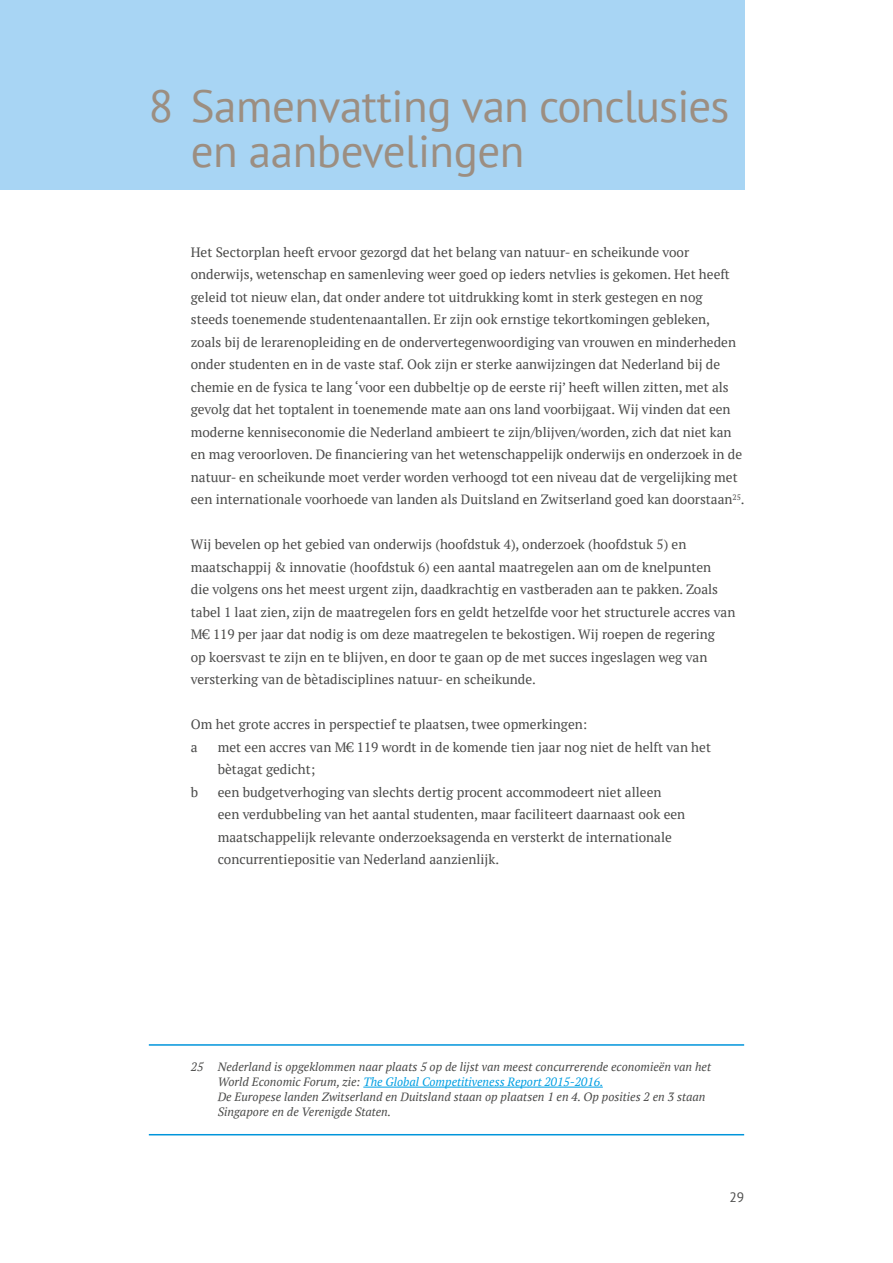
<style>
.page{position:relative;width:893px;height:1263px;background:#fff}
.page>*{position:absolute;margin:0;border:0;box-sizing:border-box;transform-origin:0 0}
.t1{font:45px/45px "PT Sans";letter-spacing:-.01em;color:#9c8e81}
.t2{font:13.5px/22.5px "PT Serif";color:#4a4a49}
.t3{font:13.5px "PT Sans";color:#4a4a49}
.t4{font:italic 12px/15px "PT Serif";color:#4a4a49}
.s1{color:#009fe3}
</style>
<div class="page">
<div style="left:0;top:0;width:744px;height:189px;background:#a8d5f4"></div>
<hr style="left:149px;top:1044px;width:595px;height:2px;background:#0095db">
<hr style="left:363px;top:1087px;width:240px;height:1px;background:#009fe3">
<hr style="left:149px;top:1134px;width:595px;height:1px;background:#0095db">
<h1 class="t1" style="left:191px;top:82px;width:540px;text-indent:-42px">8 Samenvatting van conclusies en aanbevelingen</h1>
<p class="t2" style="left:191px;top:240px;width:555px">Het Sectorplan heeft ervoor gezorgd dat het belang van natuur- en scheikunde voor onderwijs, wetenschap en samenleving weer goed op ieders netvlies is gekomen. Het heeft geleid tot nieuw elan, dat onder andere tot uitdrukking komt in sterk gestegen en nog<br>steeds toenemende studentenaantallen. Er zijn ook ernstige tekortkomingen gebleken,<br>zoals bij de lerarenopleiding en de ondervertegenwoordiging van vrouwen en minderheden onder studenten en in de vaste staf. Ook zijn er sterke aanwijzingen dat Nederland bij de chemie en de fysica te lang ‘voor een dubbeltje op de eerste rij’ heeft willen zitten, met als gevolg dat het toptalent in toenemende mate aan ons land voorbijgaat. Wij vinden dat een moderne kenniseconomie die Nederland ambieert te zijn/blijven/worden, zich dat niet kan en mag veroorloven. De financiering van het wetenschappelijk onderwijs en onderzoek in de natuur- en scheikunde moet verder worden verhoogd tot een niveau dat de vergelijking met een internationale voorhoede van landen als Duitsland en Zwitserland goed kan doorstaan<sup>25</sup>.</p>
<p class="t2" style="left:191px;top:533px;width:546px">Wij bevelen op het gebied van onderwijs (hoofdstuk 4), onderzoek (hoofdstuk 5) en maatschappij &amp; innovatie (hoofdstuk 6) een aantal maatregelen aan om de knelpunten<br>die volgens ons het meest urgent zijn, daadkrachtig en vastberaden aan te pakken. Zoals tabel 1 laat zien, zijn de maatregelen fors en geldt hetzelfde voor het structurele accres van M€ 119 per jaar dat nodig is om deze maatregelen te bekostigen. Wij roepen de regering<br>op koersvast te zijn en te blijven, en door te gaan op de met succes ingeslagen weg van versterking van de bètadisciplines natuur- en scheikunde.</p>
<p class="t2" style="left:191px;top:713px;width:398px">Om het grote accres in perspectief te plaatsen, twee opmerkingen: a</p>
<p class="t2" style="left:218px;top:735px;width:495px">met een accres van M€ 119 wordt in de komende tien jaar nog niet de helft van het bètagat gedicht;</p>
<p class="t2" style="left:191px;top:780px;width:9px">b</p>
<p class="t2" style="left:218px;top:780px;width:469px">een budgetverhoging van slechts dertig procent accommodeert niet alleen een verdubbeling van het aantal studenten, maar faciliteert daarnaast ook een maatschappelijk relevante onderzoeksagenda en versterkt de internationale concurrentiepositie van Nederland aanzienlijk.</p>
<p class="t4" style="left:218px;top:1059px;width:495px;text-indent:-27px">25 Nederland is opgeklommen naar plaats 5 op de lijst van meest concurrerende economieën van het World Economic Forum, zie: <span class="s1">The Global Competitiveness Report 2015-2016.<br></span>De Europese landen Zwitserland en Duitsland staan op plaatsen 1 en 4. Op posities 2 en 3 staan Singapore en de Verenigde Staten.</p>
<p class="t3" style="left:729px;top:1188px;width:16px">29</p>
</div>
